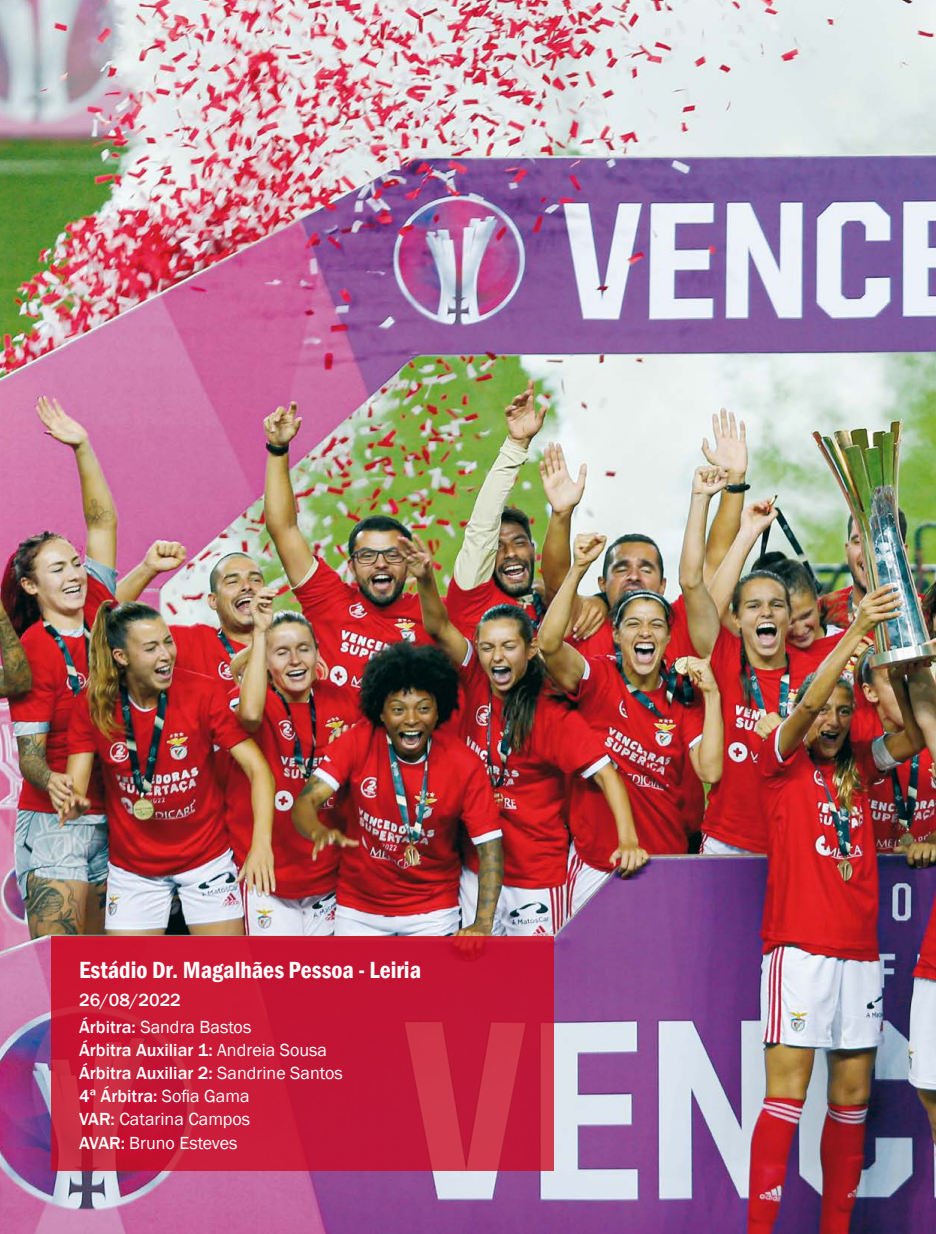
<style>
.page{position:relative;width:936px;height:1234px;background:#fff}
.page>*{position:absolute;margin:0;border:0;box-sizing:border-box;transform-origin:0 0}
.t1{font:600 condensed 24px "Franklin Gothic";color:#fff}
.t2{font:18px/23.2px "Franklin Gothic";color:#fff}
.t3{font:500 18px/27px "Franklin Gothic";color:#fff}
.s1{font-weight:400}
.s2{font-weight:500}
</style>
<div class="page">
<img style="left:0;top:0;width:935px;height:1233px">
<svg style="left:51px;top:935px;width:502px;height:235px;background:#c61c38"></svg>
<h1 class="t1" style="left:79px;top:954px;width:343px">Estádio Dr. Magalhães Pessoa - Leiria</h1>
<p class="t3" style="left:79px;top:985px;width:174px">26/08/2022<br>Árbitra: <span class="s1">Sandra Bastos</span></p>
<p class="t2" style="left:79px;top:1038px;width:265px"><span class="s2">Árbitra Auxiliar 1:</span> Andreia Sousa<br><span class="s2">Árbitra Auxiliar 2:</span> Sandrine Santos<br><span class="s2">4ª Árbitra:</span> Sofia Gama<br><span class="s2">VAR:</span> Catarina Campos<br><span class="s2">AVAR:</span> Bruno Esteves</p>
</div>
